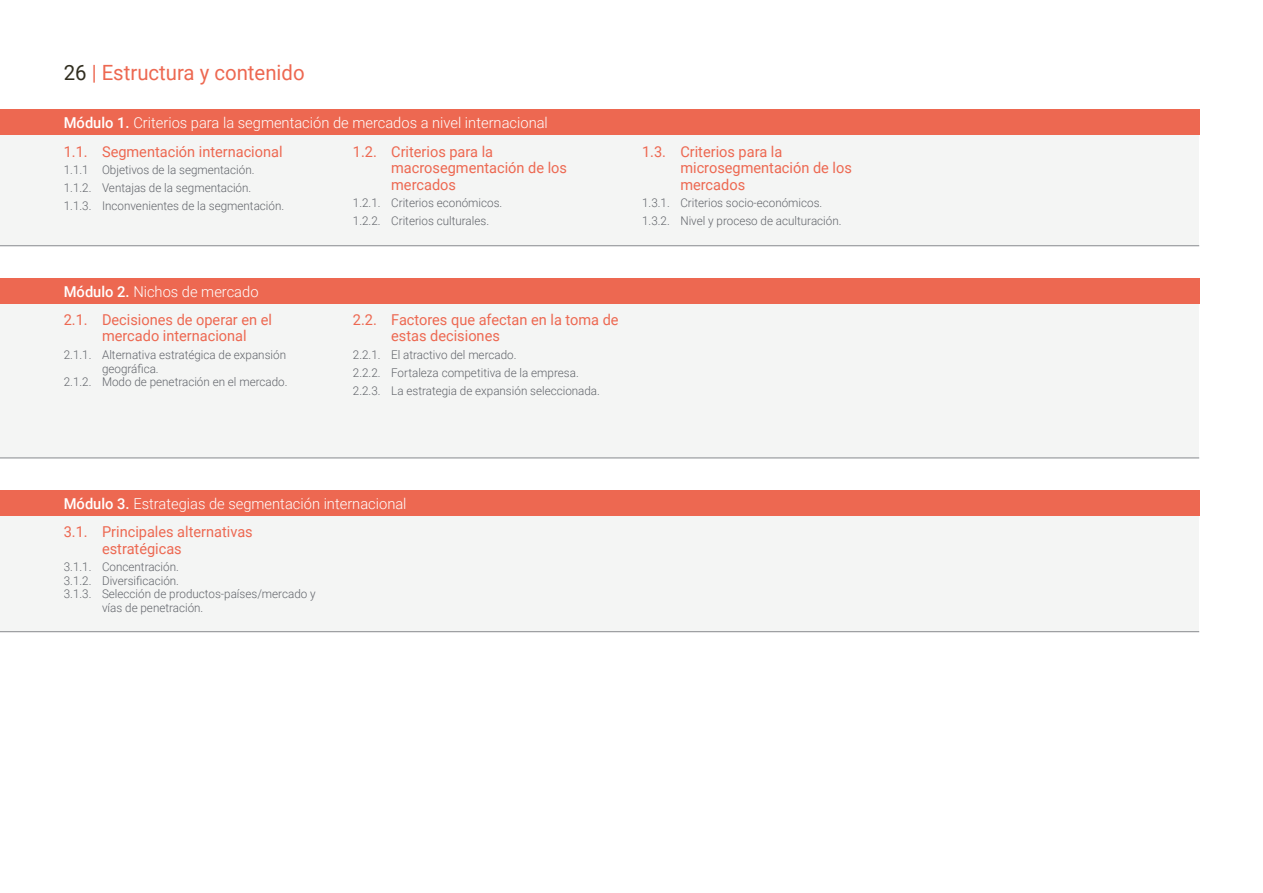
<style>
.page{position:relative;width:1263px;height:893px;background:#fff}
.page>*{position:absolute;margin:0;border:0;box-sizing:border-box;transform-origin:0 0}
.t1{font:21px "Roboto";color:#ed6851}
.t2{font:15px/16.5px "Roboto";color:#ed6851}
.t3{font:300 15px "Roboto";color:#fff}
.t4{font:300 12px/17.7px "Roboto";color:#61646a}
.s1{color:#312e20}
.s2{font-weight:500}
</style>
<div class="page">
<div style="left:0;top:135px;width:1199px;height:111px;background:#f4f5f4"></div>
<div style="left:0;top:303px;width:1199px;height:155px;background:#f4f5f4"></div>
<div style="left:0;top:512px;width:1199px;height:120px;background:#f4f5f4"></div>
<div style="left:0;top:110px;width:1199px;height:25px;background:#ed6851"></div>
<div style="left:0;top:278px;width:1199px;height:25px;background:#ed6851"></div>
<div style="left:0;top:490px;width:1199px;height:25px;background:#ed6851"></div>
<hr style="left:0;top:245px;width:1199px;height:1px;background:#878a8e">
<hr style="left:0;top:458px;width:1199px;height:1px;background:#878a8e">
<hr style="left:0;top:631px;width:1199px;height:1px;background:#878a8e">
<h1 class="t1" style="left:64px;top:57px;width:242px"><span class="s1">26</span> | Estructura y contenido</h1>
<p class="t3" style="left:64px;top:112px;width:486px"><span class="s2">Módulo 1.</span> Criterios para la segmentación de mercados a nivel internacional</p>
<p class="t2" style="left:64px;top:143px;width:220px">1.1. Segmentación internacional</p>
<p class="t4" style="left:64px;top:161px;width:222px">1.1.1 Objetivos de la segmentación.<br>1.1.2. Ventajas de la segmentación.<br>1.1.3. Inconvenientes de la segmentación.</p>
<p class="t3" style="left:64px;top:281px;width:196px"><span class="s2">Módulo 2.</span> Nichos de mercado</p>
<p class="t2" style="left:102px;top:311px;width:171px;text-indent:-38px">2.1. Decisiones de operar en el mercado internacional</p>
<p class="t4" style="left:64px;top:346px;width:224px">2.1.1. Alternativa estratégica de expansión</p>
<p class="t4" style="left:102px;top:359px;width:58px">geográfica.</p>
<p class="t4" style="left:64px;top:373px;width:225px">2.1.2. Modo de penetración en el mercado.</p>
<p class="t2" style="left:391px;top:143px;width:177px;text-indent:-38px">1.2. Criterios para la macrosegmentación de los mercados</p>
<p class="t4" style="left:353px;top:194px;width:151px">1.2.1. Criterios económicos.<br>1.2.2. Criterios culturales.</p>
<p class="t2" style="left:391px;top:311px;width:229px;text-indent:-38px">2.2. Factores que afectan en la toma de estas decisiones</p>
<p class="t4" style="left:353px;top:346px;width:249px">2.2.1. El atractivo del mercado.<br>2.2.2. Fortaleza competitiva de la empresa.<br>2.2.3. La estrategia de expansión seleccionada.</p>
<p class="t2" style="left:680px;top:143px;width:173px;text-indent:-38px">1.3. Criterios para la microsegmentación de los mercados</p>
<p class="t4" style="left:642px;top:194px;width:201px">1.3.1. Criterios socio-económicos.<br>1.3.2. Nivel y proceso de aculturación.</p>
<p class="t3" style="left:64px;top:493px;width:344px"><span class="s2">Módulo 3.</span> Estrategias de segmentación internacional</p>
<p class="t2" style="left:102px;top:523px;width:152px;text-indent:-38px">3.1. Principales alternativas estratégicas</p>
<p class="t4" style="left:64px;top:558px;width:117px">3.1.1. Concentración.</p>
<p class="t4" style="left:64px;top:571px;width:117px">3.1.2. Diversificación.</p>
<p class="t4" style="left:64px;top:585px;width:253px">3.1.3. Selección de productos-países/mercado y</p>
<p class="t4" style="left:102px;top:598px;width:103px">vías de penetración.</p>
</div>
